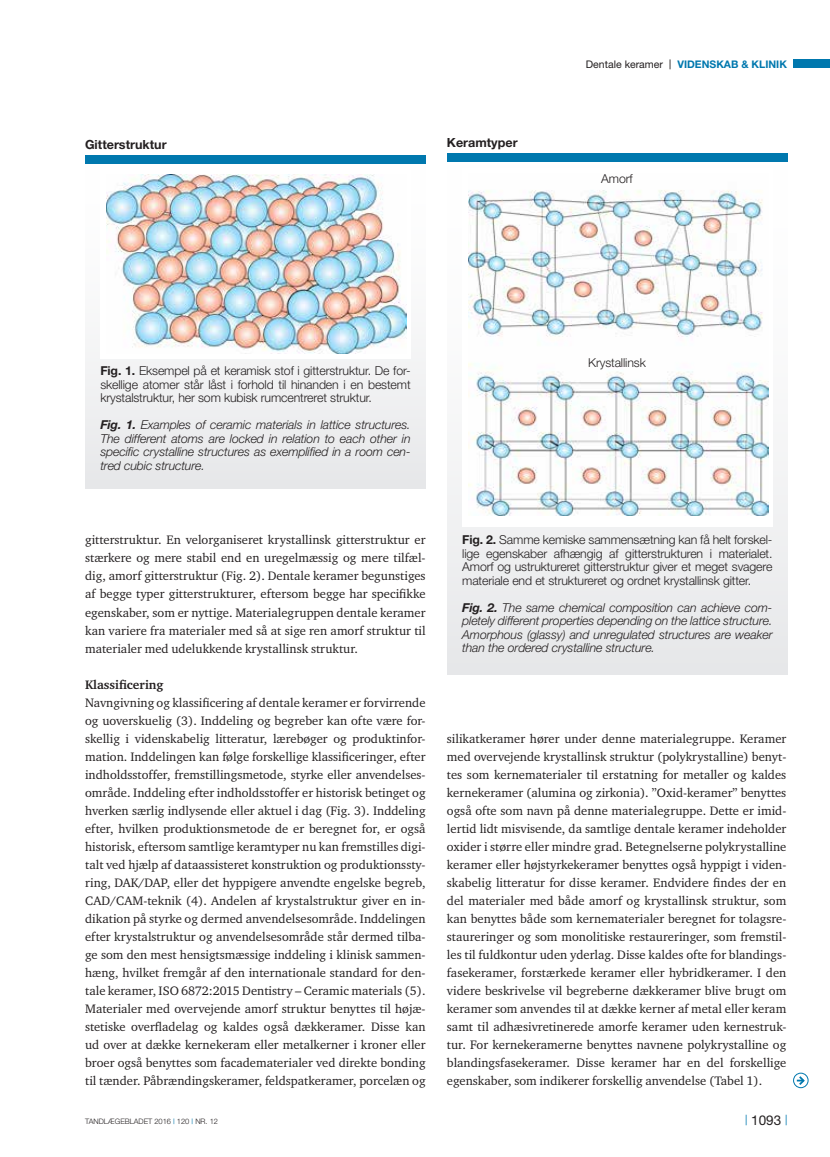
<style>
.page{position:relative;width:830px;height:1157px;background:#fff}
.page>*{position:absolute;margin:0;border:0;box-sizing:border-box;transform-origin:0 0}
.t1{font:13.5px "Helvetica Neue";color:#231f20}
.t2{font:12.6px/18px "Charter ITC";color:#231f20;text-align:justify}
.t3{font:700 12.6px "Helvetica Neue";color:#231f20}
.t4{font:700 12.6px "Charter ITC";color:#231f20}
.t5{font:300 12.3px/13.5px "Helvetica Neue";letter-spacing:-.01em;color:#231f20;text-align:justify}
.t6{font:italic 300 12.3px/13.5px "Helvetica Neue";letter-spacing:-.01em;color:#231f20;text-align:justify}
.t7{font:700 10.5px "Helvetica Neue";color:#0078ae}
.t8{font:300 7.5px "Helvetica Neue";color:#231f20}
.s1{font-weight:400;color:#231f20}
.s2{font-family:"Arial";font-weight:400;color:#231f20}
.s3{font-weight:700}
.s4{font-weight:400;color:#0078ae}
</style>
<div class="page">
<div style="left:793px;top:60px;width:36px;height:8px;background:#0078ae"></div>
<div style="left:793px;top:1073px;width:14px;height:14px;border:1px solid #0078ae;border-radius:50%"></div>
<svg style="left:796px;top:1074px;width:9px;height:12px"></svg>
<div style="left:85px;top:158px;width:340px;height:330px;background:linear-gradient(to bottom,#fff,#e8e9eb)"></div>
<div style="left:85px;top:155px;width:340px;height:8px;background:#0078ae"></div>
<div style="left:100px;top:170px;width:310px;height:189px;background:#fff"></div>
<img style="left:106px;top:175px;width:300px;height:178px">
<div style="left:446px;top:156px;width:341px;height:519px;background:#e6e7e9"></div>
<div style="left:446px;top:153px;width:341px;height:9px;background:#0078ae"></div>
<div style="left:462px;top:168px;width:310px;height:358px;background:#fff"></div>
<img style="left:468px;top:190px;width:300px;height:326px">
<p class="t3" style="left:85px;top:137px;width:83px">Gitterstruktur</p>
<p class="t3" style="left:446px;top:135px;width:72px">Keramtyper</p>
<p class="t7" style="left:585px;top:58px;width:202px"><span class="s1">Dentale keramer</span> <span class="s2">|</span> VIDENSKAB &amp; KLINIK</p>
<p class="t5" style="left:601px;top:172px;width:33px">Amorf</p>
<p class="t5" style="left:100px;top:364px;width:311px"><span class="s3">Fig. 1.</span> Eksempel på et keramisk stof i gitterstruktur. De for&shy;skellige atomer står låst i forhold til hinanden i en bestemt krystalstruktur, her som kubisk rumcentreret struktur.</p>
<p class="t6" style="left:100px;top:418px;width:312px"><span class="s3">Fig. 1.</span> Examples of ceramic materials in lattice structures.<br>The different atoms are locked in relation to each other in specific crystalline structures as exemplified in a room cen&shy;tred cubic structure.</p>
<p class="t5" style="left:588px;top:355px;width:59px">Krystallinsk</p>
<p class="t2" style="left:85px;top:531px;width:342px">gitterstruktur. En velorganiseret krystallinsk gitterstruktur er stærkere og mere stabil end en uregelmæssig og mere tilfæl&shy;dig, amorf gitterstruktur (Fig. 2). Dentale keramer begunstiges af begge typer gitterstrukturer, eftersom begge har specifikke egenskaber, som er nyttige. Materialegruppen dentale keramer kan variere fra materialer med så at sige ren amorf struktur til materialer med udelukkende krystallinsk struktur.</p>
<p class="t4" style="left:85px;top:676px;width:80px">Klassificering</p>
<p class="t2" style="left:85px;top:693px;width:342px">Navngivning og klassificering af dentale keramer er forvirrende og uoverskuelig (3). Inddeling og begreber kan ofte være for&shy;skellig i videnskabelig litteratur, lærebøger og produktinfor&shy;mation. Inddelingen kan følge forskellige klassificeringer, efter indholdsstoffer, fremstillingsmetode, styrke eller anvendelses&shy;område. Inddeling efter indholdsstoffer er historisk betinget og hverken særlig indlysende eller aktuel i dag (Fig. 3). Inddeling efter, hvilken produktionsmetode de er beregnet for, er også historisk, eftersom samtlige keramtyper nu kan fremstilles digi&shy;talt ved hjælp af dataassisteret konstruktion og produktionssty&shy;ring, DAK/DAP, eller det hyppigere anvendte engelske begreb, CAD/CAM-teknik (4). Andelen af krystalstruktur giver en in&shy;dikation på styrke og dermed anvendelsesområde. Inddelingen efter krystalstruktur og anvendelsesområde står dermed tilba&shy;ge som den mest hensigtsmæssige inddeling i klinisk sammen&shy;hæng, hvilket fremgår af den internationale standard for den&shy;tale keramer, ISO 6872:2015 Dentistry – Ceramic materials (5).<br>Materialer med overvejende amorf struktur benyttes til højæ&shy;stetiske overfladelag og kaldes også dækkeramer. Disse kan ud over at dække kernekeram eller metalkerner i kroner eller broer også benyttes som facadematerialer ved direkte bonding til tænder. Påbrændingskeramer, feldspatkeramer, porcelæn og</p>
<p class="t5" style="left:462px;top:533px;width:311px"><span class="s3">Fig. 2.</span> Samme kemiske sammensætning kan få helt forskel&shy;lige egenskaber afhængig af gitterstrukturen i materialet.<br>Amorf og ustruktureret gitterstruktur giver et meget svagere materiale end et struktureret og ordnet krystallinsk gitter.</p>
<p class="t6" style="left:462px;top:600px;width:311px"><span class="s3">Fig. 2.</span> The same chemical composition can achieve com&shy;pletely different properties depending on the lattice structure.<br>Amorphous (glassy) and unregulated structures are weaker than the ordered crystalline structure.</p>
<p class="t2" style="left:446px;top:729px;width:341px">silikatkeramer hører under denne materialegruppe. Keramer med overvejende krystallinsk struktur (polykrystalline) benyt&shy;tes som kernematerialer til erstatning for metaller og kaldes kernekeramer (alumina og zirkonia). ”Oxid-keramer” benyttes også ofte som navn på denne materialegruppe. Dette er imid&shy;lertid lidt misvisende, da samtlige dentale keramer indeholder oxider i større eller mindre grad. Betegnelserne polykrystalline keramer eller højstyrkekeramer benyttes også hyppigt i viden&shy;skabelig litteratur for disse keramer. Endvidere findes der en del materialer med både amorf og krystallinsk struktur, som kan benyttes både som kernematerialer beregnet for tolagsre&shy;staureringer og som monolitiske restaureringer, som fremstil&shy;les til fuldkontur uden yderlag. Disse kaldes ofte for blandings&shy;fasekeramer, forstærkede keramer eller hybridkeramer. I den videre beskrivelse vil begreberne dækkeramer blive brugt om keramer som anvendes til at dække kerner af metal eller keram samt til adhæsivretinerede amorfe keramer uden kernestruk&shy;tur. For kernekeramerne benyttes navnene polykrystalline og blandingsfasekeramer. Disse keramer har en del forskellige egenskaber, som indikerer forskellig anvendelse (Tabel 1).</p>
<p class="t8" style="left:85px;top:1116px;width:134px">TANDLÆGEBLADET 2016 <span class="s4">|</span> 120 <span class="s4">|</span> NR. 12</p>
<p class="t1" style="left:744px;top:1112px;width:44px"><sup>|</sup> 1093 <sup>|</sup></p>
</div>
